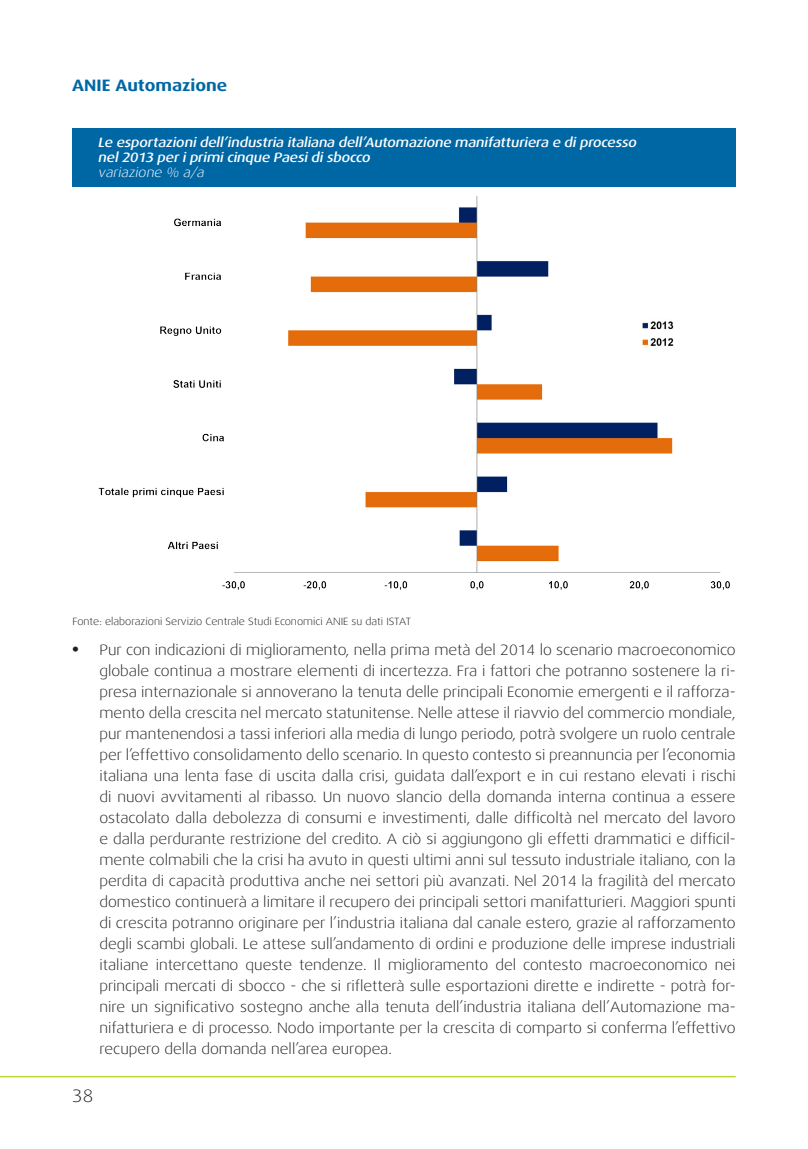
<style>
.page{position:relative;width:808px;height:1149px;background:#fff}
.page>*{position:absolute;margin:0;border:0;box-sizing:border-box;transform-origin:0 0}
.t1{font:300 18px "Dax Wide";color:#231f20}
.t2{font:700 16.5px "Dax Wide";color:#0067a5}
.t3{font:300 15px/21px "Dax Wide";color:#231f20;text-align:justify}
.t4{font:italic 500 13.5px "Dax Wide";color:#fff}
.t5{font:italic 300 13.5px "Dax Wide";color:#fff}
.t6{font:300 10.5px "Dax Wide";color:#231f20}
.s1{font-family:"Times";font-weight:400;font-size:18px}
</style>
<div class="page">
<hr style="left:0;top:1075px;width:736px;height:1px;background:#c1d72f">
<img style="left:98px;top:186px;width:638px;height:404px">
<div style="left:72px;top:128px;width:664px;height:58px;background:#0067a5"></div>
<p class="t2" style="left:72px;top:76px;width:157px">ANIE Automazione</p>
<p class="t4" style="left:98px;top:135px;width:542px">Le esportazioni dell’industria italiana dell’Automazione manifatturiera e di processo</p>
<p class="t4" style="left:98px;top:150px;width:276px">nel 2013 per i primi cinque Paesi di sbocco</p>
<p class="t5" style="left:98px;top:165px;width:110px">variazione % a/a</p>
<p class="t6" style="left:72px;top:615px;width:340px">Fonte: elaborazioni Servizio Centrale Studi Economici ANIE su dati ISTAT</p>
<p class="t3" style="left:99px;top:639px;width:638px;text-indent:-27px"><span class="s1">•</span> Pur con indicazioni di miglioramento, nella prima metà del 2014 lo scenario macroeconomico globale continua a mostrare elementi di incertezza. Fra i fattori che potranno sostenere la ri&shy;presa internazionale si annoverano la tenuta delle principali Economie emergenti e il rafforza&shy;mento della crescita nel mercato statunitense. Nelle attese il riavvio del commercio mondiale, pur mantenendosi a tassi inferiori alla media di lungo periodo, potrà svolgere un ruolo centrale per l’effettivo consolidamento dello scenario. In questo contesto si preannuncia per l’economia italiana una lenta fase di uscita dalla crisi, guidata dall’export e in cui restano elevati i rischi di nuovi avvitamenti al ribasso. Un nuovo slancio della domanda interna continua a essere ostacolato dalla debolezza di consumi e investimenti, dalle difficoltà nel mercato del lavoro e dalla perdurante restrizione del credito. A ciò si aggiungono gli effetti drammatici e difficil&shy;mente colmabili che la crisi ha avuto in questi ultimi anni sul tessuto industriale italiano, con la perdita di capacità produttiva anche nei settori più avanzati. Nel 2014 la fragilità del mercato domestico continuerà a limitare il recupero dei principali settori manifatturieri. Maggiori spunti di crescita potranno originare per l’industria italiana dal canale estero, grazie al rafforzamento degli scambi globali. Le attese sull’andamento di ordini e produzione delle imprese industriali italiane intercettano queste tendenze. Il miglioramento del contesto macroeconomico nei principali mercati di sbocco - che si rifletterà sulle esportazioni dirette e indirette - potrà for&shy;nire un significativo sostegno anche alla tenuta dell’industria italiana dell’Automazione ma&shy;nifatturiera e di processo. Nodo importante per la crescita di comparto si conferma l’effettivo recupero della domanda nell’area europea.</p>
<p class="t1" style="left:72px;top:1085px;width:23px">38</p>
</div>
